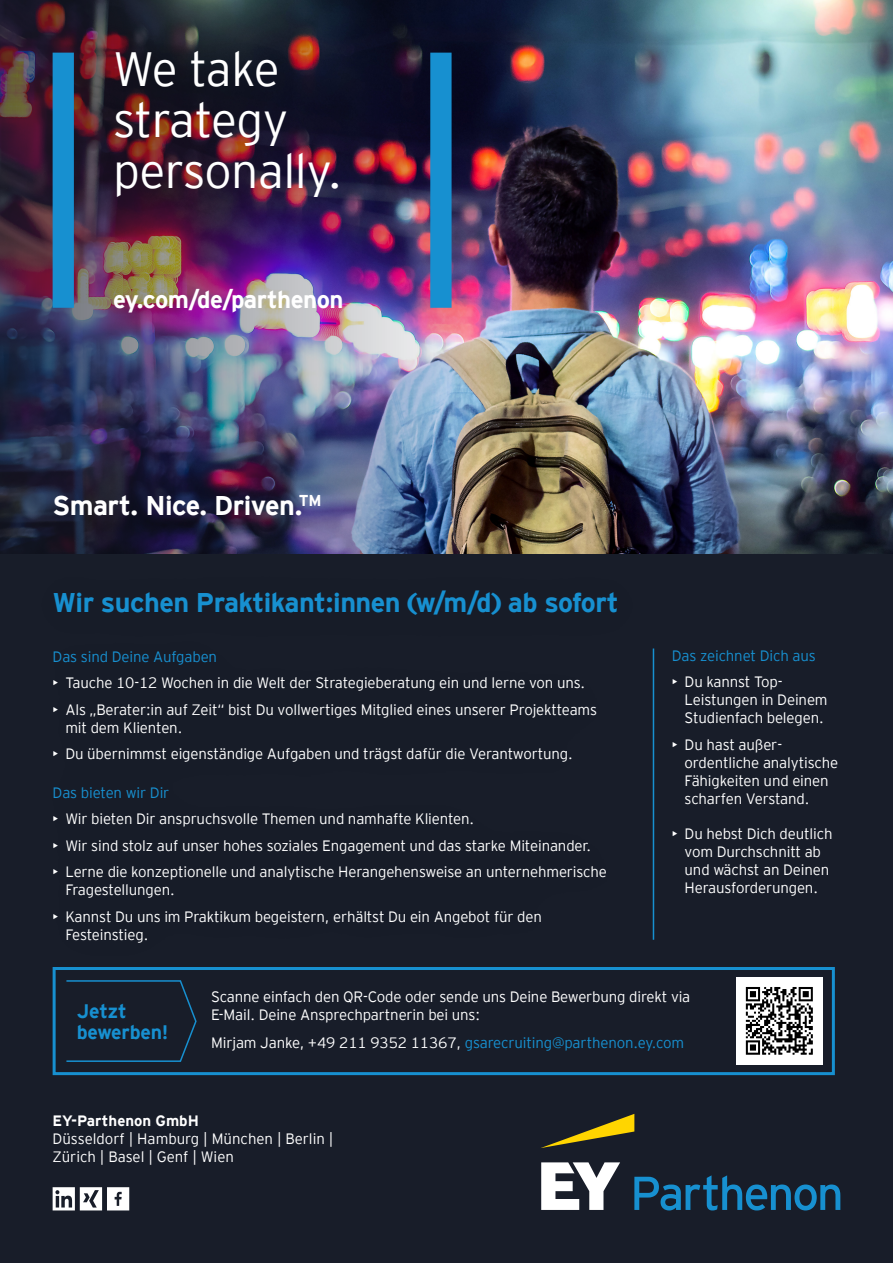
<style>
.page{position:relative;width:893px;height:1263px;background:#fff}
.page>*{position:absolute;margin:0;border:0;box-sizing:border-box;transform-origin:0 0}
.t1{font:300 48px/51px "EY Interstate";letter-spacing:-.01em;color:#fff}
.t2{font:700 27px "EY Interstate";letter-spacing:-.02em;color:#1790d0}
.t3{font:700 27px "EY Interstate";letter-spacing:-.02em;color:#fff}
.t4{font:700 24px "EY Interstate";letter-spacing:-.02em;color:#fff}
.EYP_Flyer_Stelle_Cop{font:700 19.5px/21px "EY Interstate";letter-spacing:-.01em;color:#1790d0}
.t5{font:300 15px/18px "EY Interstate";letter-spacing:-.01em;color:#fff}
.t6{font:300 15px "EY Interstate";letter-spacing:-.01em;color:#1790d0}
.s1{color:#fff}
.s2{font-weight:700}
</style>
<div class="page">
<img style="left:571px;top:0;width:322px;height:555px">
<img style="left:0;top:0;width:571px;height:555px">
<div style="left:0;top:555px;width:893px;height:708px;background:#181d29"></div>
<svg style="left:634px;top:1175px;width:206px;height:35px"></svg>
<svg style="left:541px;top:1114px;width:93px;height:34px"></svg>
<svg style="left:541px;top:1162px;width:79px;height:48px"></svg>
<hr style="left:653px;top:648px;width:1px;height:292px;background:#1790d0">
<div style="left:87px;top:25px;width:284px;height:204px;background:#000;opacity:.09"></div>
<div style="left:53px;top:53px;width:21px;height:255px;background:#1790d0"></div>
<svg style="left:430px;top:53px;width:22px;height:255px;background:#188ccb"></svg>
<svg style="left:53px;top:1187px;width:76px;height:23px"></svg>
<svg style="left:66px;top:980px;width:131px;height:82px"></svg>
<img style="left:736px;top:977px;width:87px;height:87px">
<div style="left:53px;top:967px;width:782px;height:108px;border:3px solid #1790d0"></div>
<p class="t1" style="left:113px;top:41px;width:231px">We take strategy personally.</p>
<p class="t4" style="left:113px;top:283px;width:232px">ey.com/de/parthenon</p>
<p class="t3" style="left:53px;top:486px;width:270px">Smart. Nice. Driven.<sup>TM</sup></p>
<p class="t2" style="left:53px;top:583px;width:568px">Wir suchen Praktikant:innen (w/m/d) ab sofort</p>
<p class="t6" style="left:53px;top:646px;width:166px">Das sind Deine Aufgaben</p>
<p class="t5" style="left:53px;top:673px;width:534px">• Tauche 10-12 Wochen in die Welt der Strategieberatung ein und lerne von uns.</p>
<p class="t5" style="left:65px;top:699px;width:533px;text-indent:-13px">• Als „Berater:in auf Zeit“ bist Du vollwertiges Mitglied eines unserer Projektteams mit dem Klienten.</p>
<p class="t5" style="left:53px;top:744px;width:522px">• Du übernimmst eigenständige Aufgaben und trägst dafür die Verantwortung.</p>
<p class="t6" style="left:53px;top:782px;width:118px">Das bieten wir Dir</p>
<p class="t5" style="left:53px;top:809px;width:423px">• Wir bieten Dir anspruchsvolle Themen und namhafte Klienten.</p>
<p class="t5" style="left:53px;top:835px;width:540px">• Wir sind stolz auf unser hohes soziales Engagement und das starke Miteinander.</p>
<p class="t5" style="left:65px;top:862px;width:543px;text-indent:-13px">• Lerne die konzeptionelle und analytische Herangehensweise an unternehmerische<br>Fragestellungen.</p>
<p class="t5" style="left:65px;top:906px;width:478px;text-indent:-13px">• Kannst Du uns im Praktikum begeistern, erhältst Du ein Angebot für den<br>Festeinstieg.</p>
<p class="t6" style="left:672px;top:644px;width:145px">Das zeichnet Dich aus</p>
<p class="t5" style="left:685px;top:672px;width:145px;text-indent:-13px">• Du kannst Top-<br>Leistungen in Deinem<br>Studienfach belegen.</p>
<p class="t5" style="left:685px;top:734px;width:155px;text-indent:-13px">• Du hast außer&shy;ordentliche analytische<br>Fähigkeiten und einen scharfen Verstand.</p>
<p class="t5" style="left:685px;top:823px;width:149px;text-indent:-13px">• Du hebst Dich deutlich vom Durchschnitt ab und wächst an Deinen<br>Herausforderungen.</p>
<p class="EYP_Flyer_Stelle_Cop" style="left:77px;top:1000px;width:93px">Jetzt bewerben!</p>
<p class="t5" style="left:211px;top:987px;width:481px">Scanne einfach den QR-Code oder sende uns Deine Bewerbung direkt via<br>E-Mail. Deine Ansprechpartnerin bei uns:</p>
<p class="t6" style="left:211px;top:1032px;width:474px"><span class="s1">Mirjam Janke, +49 211 9352 11367,</span> gsarecruiting@parthenon.ey.com</p>
<p class="t5" style="left:53px;top:1110px;width:282px"><span class="s2">EY-Parthenon GmbH<br></span>Düsseldorf | Hamburg | München | Berlin |<br>Zürich | Basel | Genf | Wien</p>
</div>
